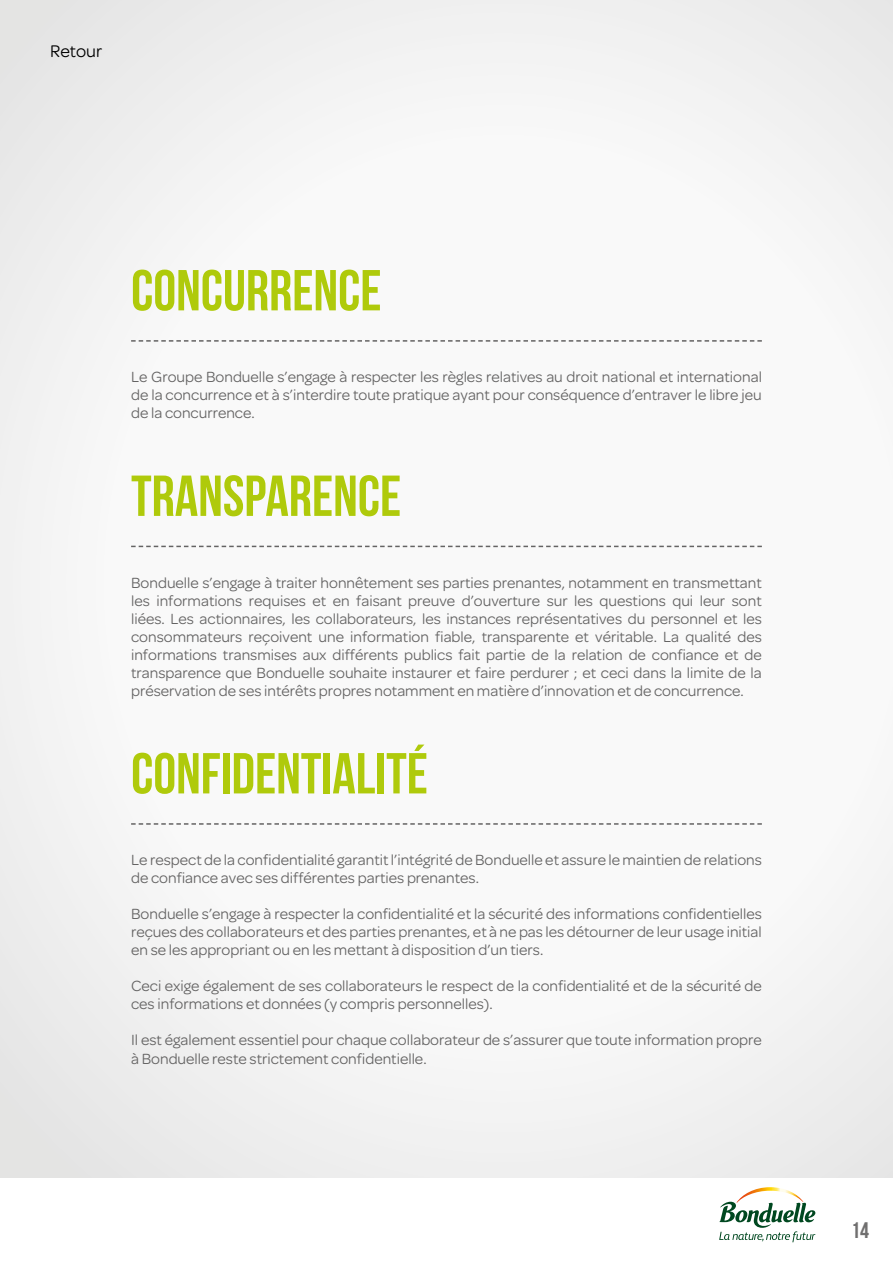
<style>
.page{position:relative;width:893px;height:1263px;background:#fff}
.page>*{position:absolute;margin:0;border:0;box-sizing:border-box;transform-origin:0 0}
.t1{font:57.6px "Bebas Neue";color:#afca0b}
.t2{font:22.5px "Bebas Neue";color:#706f6f}
.t3{font:18px "Omnes";color:#000}
.t4{font:15.75px/18px "Omnes";color:#646363;text-align:justify}
</style>
<div class="page">
<div style="left:0;top:0;width:893px;height:1178px;background:linear-gradient(to right,#f3f3f3,#f8f8f8)"></div>
<svg style="left:719px;top:1187px;width:96px;height:55px"></svg>
<svg style="left:131px;top:340px;width:631px;height:2px"></svg>
<svg style="left:131px;top:546px;width:631px;height:1px"></svg>
<svg style="left:131px;top:823px;width:631px;height:2px"></svg>
<p class="t3" style="left:50px;top:41px;width:54px">Retour</p>
<h1 class="t1" style="left:131px;top:259px;width:252px">CONCURRENCE</h1>
<p class="t4" style="left:131px;top:368px;width:632px">Le Groupe Bonduelle s’engage à respecter les règles relatives au droit national et international de la concurrence et à s’interdire toute pratique ayant pour conséquence d’entraver le libre jeu de la concurrence.</p>
<h1 class="t1" style="left:131px;top:464px;width:272px">TRANSPARENCE</h1>
<p class="t4" style="left:131px;top:574px;width:632px">Bonduelle s’engage à traiter honnêtement ses parties prenantes, notamment en transmettant les informations requises et en faisant preuve d’ouverture sur les questions qui leur sont liées. Les actionnaires, les collaborateurs, les instances représentatives du personnel et les consommateurs reçoivent une information fiable, transparente et véritable. La qualité des informations transmises aux différents publics fait partie de la relation de confiance et de transparence que Bonduelle souhaite instaurer et faire perdurer ; et ceci dans la limite de la préservation de ses intérêts propres notamment en matière d’innovation et de concurrence.</p>
<h1 class="t1" style="left:131px;top:742px;width:298px">CONFIDENTIALITÉ</h1>
<p class="t4" style="left:131px;top:851px;width:632px">Le respect de la confidentialité garantit l’intégrité de Bonduelle et assure le maintien de relations de confiance avec ses différentes parties prenantes.</p>
<p class="t4" style="left:131px;top:905px;width:632px">Bonduelle s’engage à respecter la confidentialité et la sécurité des informations confidentielles reçues des collaborateurs et des parties prenantes, et à ne pas les détourner de leur usage initial en se les appropriant ou en les mettant à disposition d’un tiers.</p>
<p class="t4" style="left:131px;top:977px;width:632px">Ceci exige également de ses collaborateurs le respect de la confidentialité et de la sécurité de ces informations et données (y compris personnelles).</p>
<p class="t4" style="left:131px;top:1031px;width:632px">Il est également essentiel pour chaque collaborateur de s’assurer que toute information propre à Bonduelle reste strictement confidentielle.</p>
<h2 class="t2" style="left:851px;top:1218px;width:19px">14</h2>
</div>
